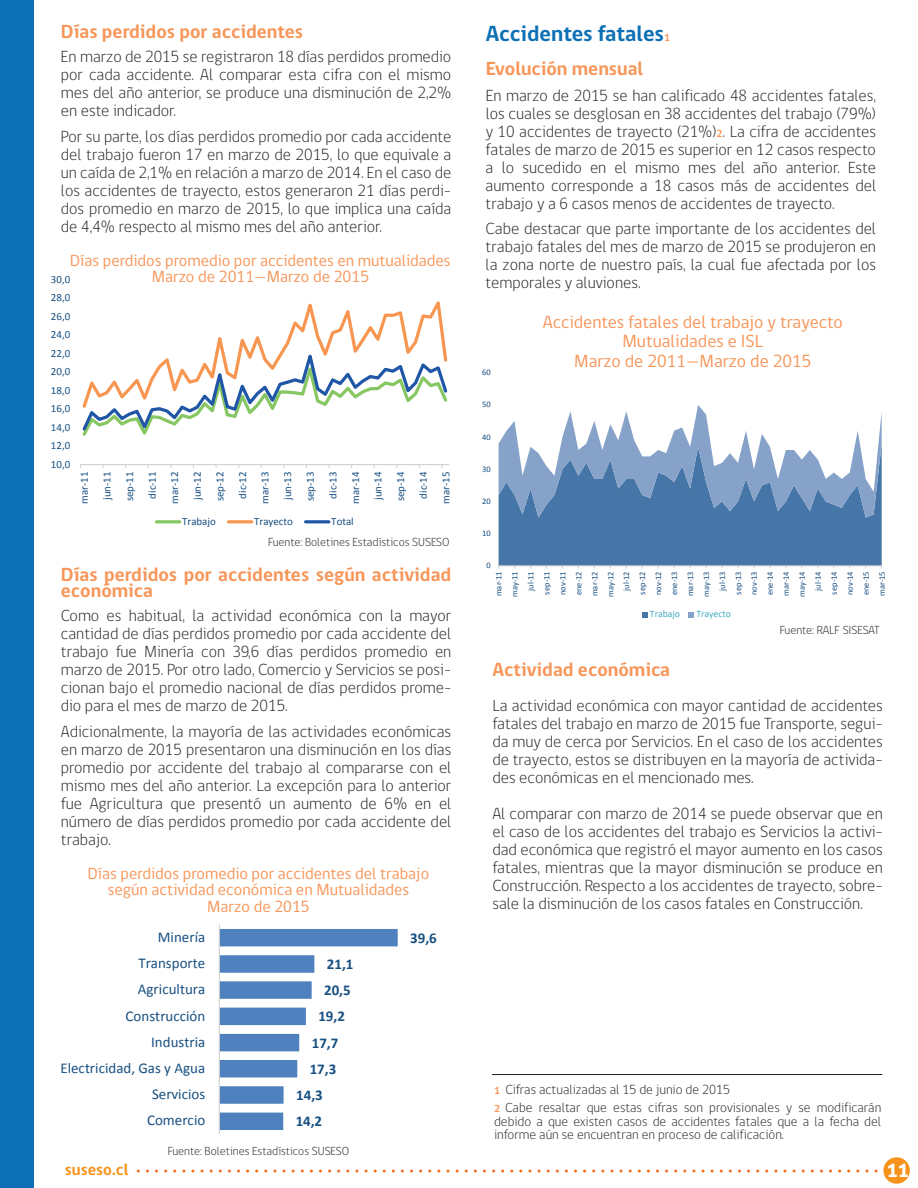
<style>
.page{position:relative;width:918px;height:1188px;background:#fff}
.page>*{position:absolute;margin:0;border:0;box-sizing:border-box;transform-origin:0 0}
.t1{font:700 22.5px "gob CL";color:#0d70b5}
.t2{font:700 19.5px/16.5px "gob CL";color:#f79659}
.t3{font:800 19.5px "gob CL";color:#fff}
.t4{font:18px/19.5px "gob CL";color:#f79659;text-align:center}
.t5{font:300 16.5px/18px "gob CL";color:#231f20;text-align:justify}
.t6{font:16.5px/16.5px "gob CL";color:#f79659;text-align:center}
.t7{font:700 16.5px "gob CL";color:#f7931d}
.t8{font:15px "Calibri";color:#185082}
.t9{font:700 15px "Calibri";color:#185082}
.t10{font:300 13.5px/18px "gob CL";color:#231f20}
.t11{font:300 12px "gob CL";color:#231f20}
.t12{font:10.95px/22.6px "Calibri";color:#185082;text-align:center}
.t13{font:9.75px "Calibri";color:#45adc4}
.t14{font:8.55px/15.9px "Calibri";letter-spacing:.005em;color:#185082;text-align:right}
.s1{font-size:10.5px;color:#f79659}
.s2{font-weight:700;font-size:10.5px;color:#f79659}
</style>
<div class="page">
<div style="left:499px;top:518px;width:383px;height:47px;background:#4675a7"></div>
<svg style="left:499px;top:405px;width:383px;height:113px"></svg>
<hr style="left:499px;top:565px;width:383px;height:1px;background:#d0d1d1">
<svg style="left:642px;top:612px;width:6px;height:5px"></svg>
<svg style="left:689px;top:612px;width:5px;height:5px"></svg>
<svg style="left:220px;top:929px;width:178px;height:201px"></svg>
<hr style="left:219px;top:925px;width:1px;height:209px;background:#d0d1d1">
<hr style="left:80px;top:464px;width:369px;height:1px;background:#d0d1d1">
<svg style="left:82px;top:301px;width:366px;height:135px"></svg>
<hr style="left:156px;top:520px;width:24px;height:3px;background:#87c763">
<hr style="left:228px;top:520px;width:24px;height:3px;background:#f79650">
<hr style="left:306px;top:520px;width:23px;height:3px;background:#2056a6">
<hr style="left:492px;top:1074px;width:390px;height:1px;background:#231f20">
<div style="left:0;top:0;width:33px;height:1188px;background:#0d70b5"></div>
<div style="left:883px;top:1157px;width:27px;height:27px;background:#f7931d;border-radius:50%"></div>
<svg style="left:138px;top:1170px;width:739px;height:3px"></svg>
<p class="t2" style="left:61px;top:24px;width:244px">Días perdidos por accidentes</p>
<p class="t5" style="left:61px;top:48px;width:392px">En marzo de 2015 se registraron 18 días perdidos promedio por cada accidente. Al comparar esta cifra con el mismo mes del año anterior, se produce una disminución de 2,2% en este indicador.</p>
<p class="t5" style="left:61px;top:128px;width:392px">Por su parte, los días perdidos promedio por cada accidente del trabajo fueron 17 en marzo de 2015, lo que equivale a un caída de 2,1% en relación a marzo de 2014. En el caso de los accidentes de trayecto, estos generaron 21 días perdi&shy;dos promedio en marzo de 2015, lo que implica una caída de 4,4% respecto al mismo mes del año anterior.</p>
<p class="t6" style="left:70px;top:252px;width:382px">Días perdidos promedio por accidentes en mutualidades<br>Marzo de 2011—Marzo de 2015</p>
<p class="t12" style="left:51px;top:267px;width:21px">30,0</p>
<p class="t12" style="left:51px;top:286px;width:21px">28,0</p>
<p class="t12" style="left:51px;top:304px;width:21px">26,0</p>
<p class="t12" style="left:51px;top:323px;width:21px">24,0</p>
<p class="t12" style="left:51px;top:341px;width:21px">22,0</p>
<p class="t12" style="left:51px;top:360px;width:21px">20,0</p>
<p class="t12" style="left:51px;top:378px;width:21px">18,0</p>
<p class="t12" style="left:51px;top:397px;width:21px">16,0</p>
<p class="t12" style="left:51px;top:415px;width:21px">14,0</p>
<p class="t12" style="left:51px;top:434px;width:21px">12,0</p>
<p class="t12" style="left:51px;top:452px;width:21px">10,0</p>
<p class="t12" style="left:72px;top:504px;width:34px;rotate:-90deg">mar-11 jun-11 sep-11 dic-11 mar-12 jun-12 sep-12 dic-12 mar-13 jun-13 sep-13 dic-13 mar-14 jun-14 sep-14 dic-14 mar-15</p>
<p class="t12" style="left:182px;top:509px;width:35px">Trabajo</p>
<p class="t12" style="left:254px;top:509px;width:40px">Trayecto</p>
<p class="t12" style="left:331px;top:509px;width:24px">Total</p>
<p class="t11" style="left:268px;top:534px;width:183px">Fuente: Boletines Estadísticos SUSESO</p>
<p class="t2" style="left:61px;top:566px;width:392px">Días perdidos por accidentes según actividad económica</p>
<p class="t5" style="left:61px;top:607px;width:392px">Como es habitual, la actividad económica con la mayor cantidad de días perdidos promedio por cada accidente del trabajo fue Minería con 39,6 días perdidos promedio en marzo de 2015. Por otro lado, Comercio y Servicios se posi&shy;cionan bajo el promedio nacional de días perdidos prome&shy;dio para el mes de marzo de 2015.</p>
<p class="t5" style="left:61px;top:722px;width:392px">Adicionalmente, la mayoría de las actividades económicas en marzo de 2015 presentaron una disminución en los días promedio por accidente del trabajo al compararse con el mismo mes del año anterior. La excepción para lo anterior fue Agricultura que presentó un aumento de 6% en el número de días perdidos promedio por cada accidente del trabajo.</p>
<p class="t6" style="left:88px;top:865px;width:343px">Días perdidos promedio por accidentes del trabajo según actividad económica en Mutualidades<br>Marzo de 2015</p>
<p class="t8" style="left:158px;top:928px;width:49px">Minería</p>
<p class="t8" style="left:138px;top:954px;width:68px">Transporte</p>
<p class="t9" style="left:327px;top:955px;width:28px">21,1</p>
<p class="t8" style="left:138px;top:980px;width:69px">Agricultura</p>
<p class="t9" style="left:324px;top:981px;width:28px">20,5</p>
<p class="t8" style="left:126px;top:1006px;width:81px">Construcción</p>
<p class="t9" style="left:318px;top:1007px;width:28px">19,2</p>
<p class="t8" style="left:151px;top:1033px;width:56px">Industria</p>
<p class="t9" style="left:312px;top:1033px;width:28px">17,7</p>
<p class="t8" style="left:60px;top:1059px;width:146px">Electricidad, Gas y Agua</p>
<p class="t9" style="left:310px;top:1060px;width:28px">17,3</p>
<p class="t8" style="left:152px;top:1085px;width:55px">Servicios</p>
<p class="t9" style="left:296px;top:1086px;width:28px">14,3</p>
<p class="t8" style="left:147px;top:1111px;width:60px">Comercio</p>
<p class="t9" style="left:296px;top:1112px;width:28px">14,2</p>
<p class="t7" style="left:65px;top:1159px;width:65px">suseso.cl</p>
<p class="t11" style="left:168px;top:1142px;width:183px">Fuente: Boletines Estadísticos SUSESO</p>
<p class="t9" style="left:410px;top:928px;width:28px">39,6</p>
<h1 class="t1" style="left:486px;top:18px;width:186px">Accidentes fatales<span class="s1">1</span></h1>
<p class="t2" style="left:486px;top:61px;width:159px">Evolución mensual</p>
<p class="t5" style="left:486px;top:87px;width:392px">En marzo de 2015 se han calificado 48 accidentes fatales, los cuales se desglosan en 38 accidentes del trabajo (79%) y 10 accidentes de trayecto (21%)<span class="s2">2</span>. La cifra de accidentes fatales de marzo de 2015 es superior en 12 casos respecto a lo sucedido en el mismo mes del año anterior. Este aumento corresponde a 18 casos más de accidentes del trabajo y a 6 casos menos de accidentes de trayecto.</p>
<p class="t5" style="left:486px;top:220px;width:392px">Cabe destacar que parte importante de los accidentes del trabajo fatales del mes de marzo de 2015 se produjeron en la zona norte de nuestro país, la cual fue afectada por los temporales y aluviones.</p>
<p class="t4" style="left:543px;top:312px;width:302px">Accidentes fatales del trabajo y trayecto<br>Mutualidades e ISL<br>Marzo de 2011—Marzo de 2015</p>
<p class="t14" style="left:482px;top:364px;width:10px">60</p>
<p class="t14" style="left:482px;top:396px;width:10px">50</p>
<p class="t14" style="left:482px;top:428px;width:10px">40</p>
<p class="t14" style="left:482px;top:461px;width:10px">30</p>
<p class="t14" style="left:482px;top:493px;width:10px">20</p>
<p class="t14" style="left:482px;top:525px;width:10px">10</p>
<p class="t14" style="left:486px;top:557px;width:6px">0</p>
<p class="t14" style="left:490px;top:597px;width:27px;rotate:-90deg">mar-11 may-11 jul-11 sep-11 nov-11 ene-12 mar-12 may-12 jul-12 sep-12 nov-12 ene-13 mar-13 may-13 jul-13 sep-13 nov-13 ene-14 mar-14 may-14 jul-14 sep-14 nov-14 ene-15 mar-15</p>
<p class="t13" style="left:650px;top:608px;width:32px">Trabajo</p>
<p class="t13" style="left:696px;top:608px;width:36px">Trayecto</p>
<p class="t11" style="left:780px;top:622px;width:101px">Fuente: RALF SISESAT</p>
<p class="t2" style="left:492px;top:662px;width:179px">Actividad económica</p>
<p class="t5" style="left:492px;top:697px;width:392px">La actividad económica con mayor cantidad de accidentes fatales del trabajo en marzo de 2015 fue Transporte, segui&shy;da muy de cerca por Servicios. En el caso de los accidentes de trayecto, estos se distribuyen en la mayoría de activida&shy;des económicas en el mencionado mes.</p>
<p class="t5" style="left:492px;top:805px;width:392px">Al comparar con marzo de 2014 se puede observar que en el caso de los accidentes del trabajo es Servicios la activi&shy;dad económica que registró el mayor aumento en los casos fatales, mientras que la mayor disminución se produce en Construcción. Respecto a los accidentes de trayecto, sobre&shy;sale la disminución de los casos fatales en Construcción.</p>
<p class="t10" style="left:494px;top:1081px;width:389px"><span class="s2">1</span> Cifras actualizadas al 15 de junio de 2015<br><span class="s2">2</span> Cabe resaltar que estas cifras son provisionales y se modificarán</p>
<p class="t10" style="left:494px;top:1115px;width:389px;line-height:13.5px">debido a que existen casos de accidentes fatales que a la fecha del informe aún se encuentran en proceso de calificación.</p>
<p class="t3" style="left:886px;top:1157px;width:24px">11</p>
</div>
